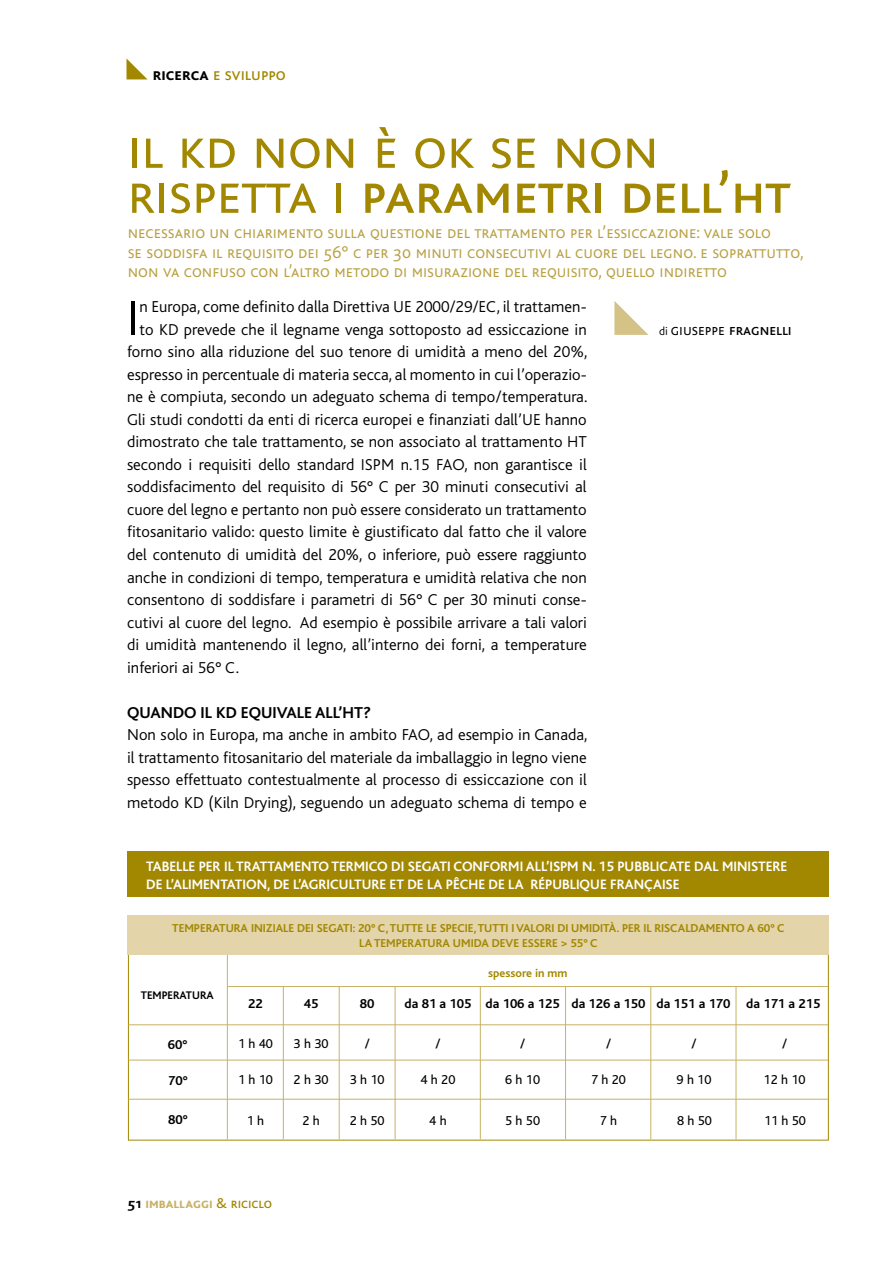
<style>
.page{position:relative;width:893px;height:1263px;background:#fff}
.page>*{position:absolute;margin:0;border:0;box-sizing:border-box;transform-origin:0 0}
.t1{font:300 60px/45px "Bliss Caps";letter-spacing:-.01em;color:#a28800;scale:1.05 1}
.t2{font:300 50.7px "Bliss";color:#000}
.t3{font:300 18px/19.5px "Bliss Caps";color:#b9a144}
.t4{font:18px "Bliss Caps";color:#a28800}
.t5{font:300 16.5px/22.5px "Bliss";color:#000;text-align:justify}
.t6{font:700 16.5px "Bliss";color:#000}
.t7{font:16.5px "Bliss Caps";color:#000}
.t8{font:700 15px "Bliss Caps";color:#c8b165}
.t9{font:700 14.25px/18px "Bliss";color:#fff}
.t10{font:13.5px "Bliss";color:#000}
.t11{font:700 13.5px "Bliss";color:#000}
.t12{font:700 13.5px "Bliss";color:#000}
.t13{font:700 12px/15px "Bliss";color:#a28800;text-align:center}
.t14{font:700 11.55px "Bliss";color:#000}
.s1{font-weight:700;color:#000}
.s2{font-weight:400}
.s3{font-family:"Bliss";font-weight:300;font-size:12px}
.s4{font-weight:300}
.s5{color:#000}
.s6{font-weight:400;color:#a28800}
</style>
<div class="page">
<svg style="left:126px;top:58px;width:21px;height:21px"></svg>
<div style="left:128px;top:851px;width:701px;height:46px;background:#a28800"></div>
<svg style="left:614px;top:301px;width:34px;height:34px"></svg>
<hr style="left:227px;top:954px;width:1px;height:185px;background:#c8b165">
<hr style="left:736px;top:986px;width:1px;height:153px;background:#c8b165">
<hr style="left:650px;top:986px;width:1px;height:153px;background:#c8b165">
<hr style="left:565px;top:986px;width:1px;height:153px;background:#c8b165">
<hr style="left:480px;top:986px;width:1px;height:153px;background:#c8b165">
<hr style="left:395px;top:986px;width:1px;height:153px;background:#c8b165">
<hr style="left:339px;top:986px;width:1px;height:153px;background:#c8b165">
<hr style="left:283px;top:986px;width:1px;height:153px;background:#c8b165">
<hr style="left:227px;top:986px;width:601px;height:1px;background:#c8b165">
<hr style="left:128px;top:1024px;width:700px;height:1px;background:#c8b165">
<hr style="left:128px;top:1060px;width:700px;height:1px;background:#c8b165">
<hr style="left:128px;top:1099px;width:700px;height:1px;background:#c8b165">
<div style="left:128px;top:915px;width:701px;height:39px;background:#e3d4a9"></div>
<p class="t4" style="left:153px;top:64px;width:135px"><span class="s1">ricerca</span> e sviluppo</p>
<h1 class="t1" style="left:127px;top:127px;width:634px">il kd non è ok se non rispetta i <span class="s2">parametri dell’ht</span></h1>
<p class="t3" style="left:128px;top:223px;width:677px">necessario un chiarimento sulla questione del trattamento per l’essiccazione: vale solo<br>se soddisfa il requisito dei 56° c per 30 minuti consecutivi al cuore del legno. e soprattutto, non va confuso con l’altro metodo di misurazione del requisito, quello indiretto</p>
<h2 class="t2" style="left:127px;top:292px;width:14px">I</h2>
<p class="t5" style="left:140px;top:296px;width:449px">n Europa, come definito dalla Direttiva UE 2000/29/EC, il trattamen-</p>
<p class="t5" style="left:140px;top:319px;width:449px">to KD prevede che il legname venga sottoposto ad essiccazione in</p>
<p class="t5" style="left:127px;top:341px;width:462px">forno sino alla riduzione del suo tenore di umidità a meno del 20%,</p>
<p class="t5" style="left:127px;top:364px;width:461px">espresso in percentuale di materia secca, al momento in cui l’operazio-</p>
<p class="t5" style="left:127px;top:386px;width:462px">ne è compiuta, secondo un adeguato schema di tempo/temperatura.</p>
<p class="t5" style="left:127px;top:409px;width:461px">Gli studi condotti da enti di ricerca europei e finanziati dall’UE hanno</p>
<p class="t5" style="left:127px;top:431px;width:461px">dimostrato che tale trattamento, se non associato al trattamento HT</p>
<p class="t5" style="left:127px;top:454px;width:461px">secondo i requisiti dello standard ISPM n.15 FAO, non garantisce il</p>
<p class="t5" style="left:127px;top:476px;width:461px">soddisfacimento del requisito di 56° C per 30 minuti consecutivi al</p>
<p class="t5" style="left:127px;top:499px;width:461px">cuore del legno e pertanto non può essere considerato un trattamento</p>
<p class="t5" style="left:127px;top:521px;width:461px">fitosanitario valido: questo limite è giustificato dal fatto che il valore</p>
<p class="t5" style="left:127px;top:544px;width:461px">del contenuto di umidità del 20%, o inferiore, può essere raggiunto</p>
<p class="t5" style="left:127px;top:566px;width:461px">anche in condizioni di tempo, temperatura e umidità relativa che non</p>
<p class="t5" style="left:127px;top:589px;width:461px">consentono di soddisfare i parametri di 56° C per 30 minuti conse-</p>
<p class="t5" style="left:127px;top:611px;width:461px">cutivi al cuore del legno. Ad esempio è possibile arrivare a tali valori</p>
<p class="t5" style="left:127px;top:634px;width:461px">di umidità mantenendo il legno, all’interno dei forni, a temperature</p>
<p class="t5" style="left:127px;top:656px;width:113px">inferiori ai 56° C.</p>
<p class="t6" style="left:127px;top:703px;width:245px">QUANDO IL KD EQUIVALE ALL’HT?</p>
<p class="t5" style="left:127px;top:724px;width:462px">Non solo in Europa, ma anche in ambito FAO, ad esempio in Canada, il trattamento fitosanitario del materiale da imballaggio in legno viene spesso effettuato contestualmente al processo di essiccazione con il metodo KD (Kiln Drying), seguendo un adeguato schema di tempo e</p>
<p class="t7" style="left:659px;top:321px;width:134px"><span class="s3">di</span> <span class="s4">giuseppe</span> fragnelli</p>
<p class="t9" style="left:146px;top:857px;width:642px">TABELLE PER IL TRATTAMENTO TERMICO DI SEGATI CONFORMI ALL’ISPM N. 15 PUBBLICATE DAL MINISTERE<br>DE L’ALIMENTATION, DE L’AGRICULTURE ET DE LA PÊCHE DE LA RÉPUBLIQUE FRANÇAISE</p>
<p class="t13" style="left:172px;top:921px;width:614px">TEMPERATURA INIZIALE DEI SEGATI: 20° C, TUTTE LE SPECIE, TUTTI I VALORI DI UMIDITÀ. PER IL RISCALDAMENTO A 60° C<br>LA TEMPERATURA UMIDA DEVE ESSERE &gt; 55° C</p>
<p class="t14" style="left:141px;top:989px;width:75px">TEMPERATURA</p>
<p class="t13" style="left:488px;top:966px;width:81px">SPESSORE IN MM</p>
<p class="t12" style="left:248px;top:997px;width:16px">22</p>
<p class="t12" style="left:304px;top:997px;width:16px">45</p>
<p class="t12" style="left:360px;top:997px;width:16px">80</p>
<p class="t11" style="left:405px;top:997px;width:417px">DA 81 A 105 DA 106 A 125 DA 126 A 150 DA 151 A 170 DA 171 A 215</p>
<p class="t12" style="left:168px;top:1037px;width:21px">60°</p>
<p class="t10" style="left:238px;top:1036px;width:36px">1 h 40</p>
<p class="t10" style="left:294px;top:1036px;width:36px">3 h 30</p>
<p class="t10" style="left:365px;top:1036px;width:6px">/</p>
<p class="t10" style="left:436px;top:1036px;width:6px">/</p>
<p class="t10" style="left:520px;top:1036px;width:6px">/</p>
<p class="t10" style="left:606px;top:1036px;width:6px">/</p>
<p class="t10" style="left:692px;top:1036px;width:6px">/</p>
<p class="t10" style="left:782px;top:1036px;width:6px">/</p>
<p class="t12" style="left:168px;top:1073px;width:21px">70°</p>
<p class="t10" style="left:238px;top:1073px;width:36px">1 h 10</p>
<p class="t10" style="left:294px;top:1073px;width:36px">2 h 30</p>
<p class="t10" style="left:350px;top:1073px;width:36px">3 h 10</p>
<p class="t10" style="left:421px;top:1073px;width:36px">4 h 20</p>
<p class="t10" style="left:505px;top:1073px;width:36px">6 h 10</p>
<p class="t10" style="left:591px;top:1073px;width:36px">7 h 20</p>
<p class="t10" style="left:677px;top:1073px;width:36px">9 h 10</p>
<p class="t10" style="left:764px;top:1073px;width:43px">12 h 10</p>
<p class="t12" style="left:168px;top:1113px;width:21px">80°</p>
<p class="t10" style="left:247px;top:1114px;width:19px">1 h</p>
<p class="t10" style="left:302px;top:1114px;width:19px">2 h</p>
<p class="t10" style="left:350px;top:1114px;width:36px">2 h 50</p>
<p class="t10" style="left:429px;top:1114px;width:19px">4 h</p>
<p class="t10" style="left:505px;top:1114px;width:36px">5 h 50</p>
<p class="t10" style="left:600px;top:1114px;width:19px">7 h</p>
<p class="t10" style="left:677px;top:1114px;width:36px">8 h 50</p>
<p class="t10" style="left:764px;top:1114px;width:43px">11 h 50</p>
<p class="t8" style="left:127px;top:1195px;width:146px"><span class="s5">51</span> imballaggi <span class="s6">&amp; riciclo</span></p>
</div>
